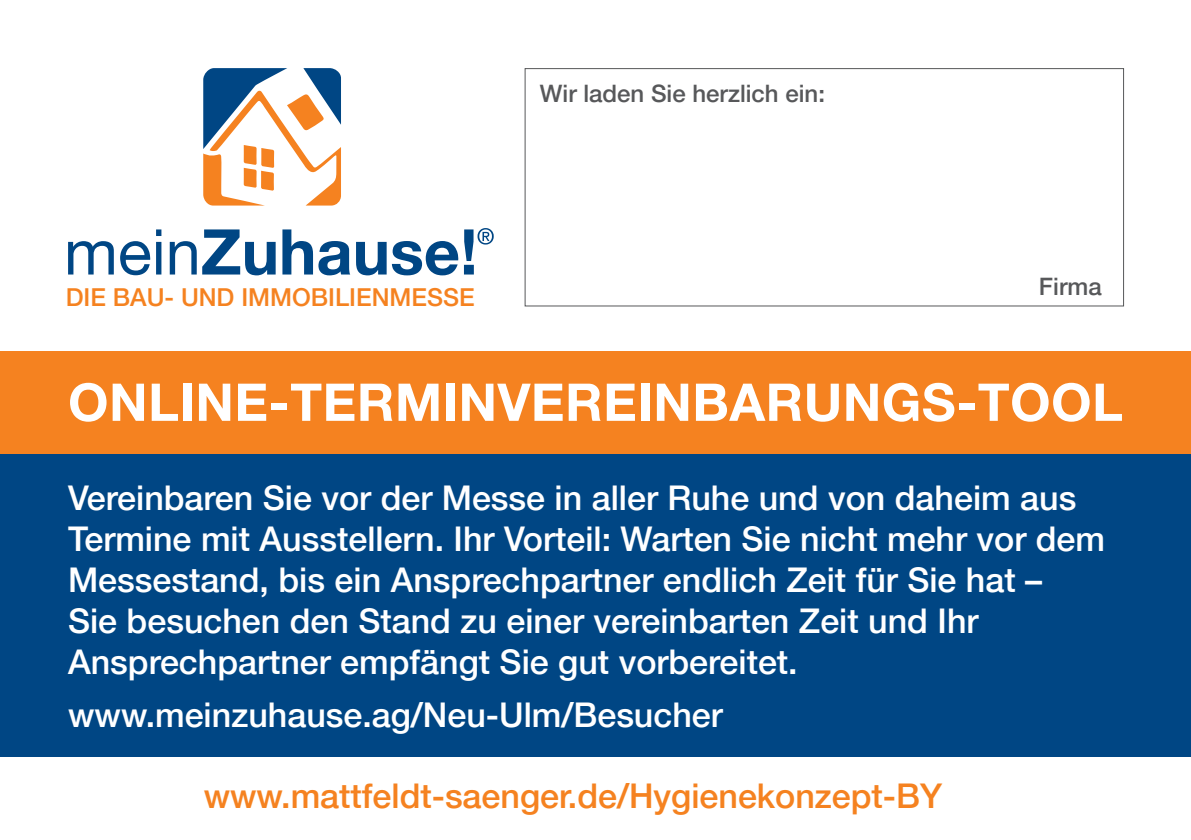
<style>
.page{position:relative;width:1191px;height:840px;background:#fff}
.page>*{position:absolute;margin:0;border:0;box-sizing:border-box;transform-origin:0 0}
.t1{font:700 63.2px "Helvetica Neue LT";color:#004684}
.t2{font:700 52px "Helvetica Neue LT";letter-spacing:.01em;color:#fff}
.t3{font:500 34px/40.8px "Helvetica Neue LT";color:#fff}
.t4{font:500 34px "Helvetica Neue LT";color:#f58220}
.t5{font:500 24.8px "Helvetica Neue LT";color:#f58220}
.t6{font:500 24px "Helvetica Neue LT";color:#57585a}
.s1{font-weight:400}
</style>
<div class="page">
<svg style="left:524px;top:68px;width:600px;height:239px"></svg>
<div style="left:0;top:448px;width:1191px;height:308px;background:#004684"></div>
<svg style="left:203px;top:68px;width:138px;height:137px"></svg>
<svg style="left:477px;top:228px;width:17px;height:16px"></svg>
<div style="left:0;top:351px;width:1191px;height:103px;background:#f58220"></div>
<h1 class="t1" style="left:64px;top:213px;width:415px"><span class="s1">mein</span>Zuhause!</h1>
<p class="t5" style="left:66px;top:283px;width:410px">DIE BAU- UND IMMOBILIENMESSE</p>
<p class="t6" style="left:540px;top:79px;width:287px">Wir laden Sie herzlich ein:</p>
<p class="t6" style="left:1039px;top:272px;width:64px">Firma</p>
<h2 class="t2" style="left:68px;top:370px;width:1056px">ONLINE-TERMINVEREINBARUNGS-TOOL</h2>
<p class="t3" style="left:68px;top:477px;width:1038px">Vereinbaren Sie vor der Messe in aller Ruhe und von daheim aus Termine mit Ausstellern. Ihr Vorteil: Warten Sie nicht mehr vor dem Messestand, bis ein Ansprechpartner endlich Zeit für Sie hat –<br>Sie besuchen den Stand zu einer vereinbarten Zeit und Ihr Ansprechpartner empfängt Sie gut vorbereitet.</p>
<p class="t3" style="left:68px;top:693px;width:656px">www.meinzuhause.ag/Neu-Ulm/Besucher</p>
<p class="t4" style="left:204px;top:774px;width:740px">www.mattfeldt-saenger.de/Hygienekonzept-BY</p>
</div>
